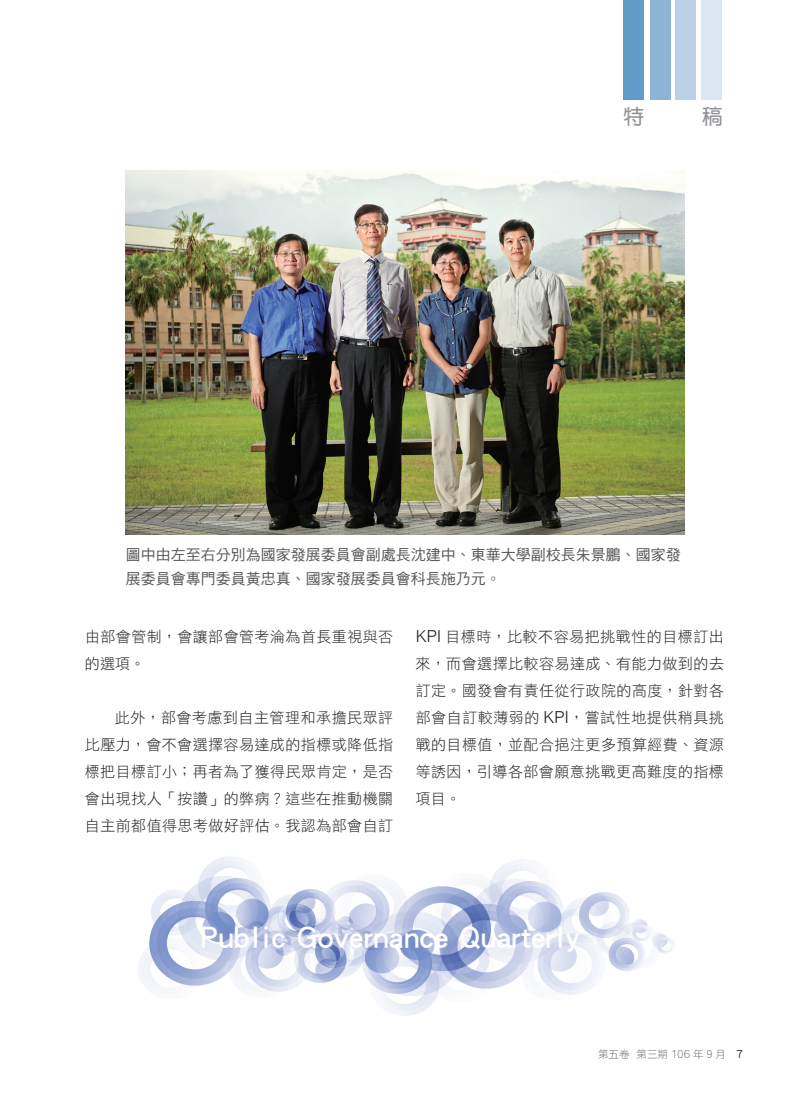
<style>
.page{position:relative;width:808px;height:1106px;background:#fff}
.page>*{position:absolute;margin:0;border:0;box-sizing:border-box;transform-origin:0 0}
.t1{font:32.1px "DF Hei Std W7";color:#fff}
.t2{font:21px "DF Yuan Std W7";color:#939498}
.t3{font:15px/27px "DF Hei Std W3";letter-spacing:.03em;color:#231f20;text-align:justify}
.t4{font:15px/24px "DF Hei Std W5";color:#57585a}
.t5{font:10.5px "DF Hei Std W3";color:#6c6d70}
.s1{font-family:"Helvetica";font-weight:300;font-size:16.5px}
.s2{font-size:12px}
.s3{font-family:"DF Hei Std W5";font-size:12px;color:#231f20}
</style>
<div class="page">
<img style="left:125px;top:170px;width:560px;height:364px">
<img style="left:138px;top:856px;width:111px;height:136px">
<img style="left:247px;top:873px;width:187px;height:142px">
<img style="left:428px;top:860px;width:246px;height:141px">
<div style="left:623px;top:0;width:20px;height:100px;background:#619cc8"></div>
<div style="left:675px;top:0;width:21px;height:100px;background:#bbcfe5"></div>
<div style="left:650px;top:0;width:20px;height:100px;background:#8db3d7"></div>
<div style="left:701px;top:0;width:21px;height:100px;background:#dae6f1"></div>
<h2 class="t2" style="left:623px;top:105px;width:101px">特　　稿</h2>
<p class="t4" style="left:126px;top:542px;width:557px">圖中由左至右分別為國家發展委員會副處長沈建中、東華大學副校長朱景鵬、國家發展委員會專門委員黃忠真、國家發展委員會科長施乃元。</p>
<p class="t3" style="left:85px;top:623px;width:310px">由部會管制，會讓部會管考淪為首長重視與否的選項。</p>
<p class="t3" style="left:85px;top:704px;width:310px;text-indent:30px">此外，部會考慮到自主管理和承擔民眾評比壓力，會不會選擇容易達成的指標或降低指標把目標訂小；再者為了獲得民眾肯定，是否會出現找人「按讚」的弊病？這些在推動機關自主前都值得思考做好評估。我認為部會自訂</p>
<p class="t3" style="left:416px;top:623px;width:310px"><span class="s1">KPI</span> 目標時，比較不容易把挑戰性的目標訂出來，而會選擇比較容易達成、有能力做到的去訂定。國發會有責任從行政院的高度，針對各部會自訂較薄弱的 <span class="s1">KPI</span>，嘗試性地提供稍具挑戰的目標值，並配合挹注更多預算經費、資源等誘因，引導各部會願意挑戰更高難度的指標項目。</p>
<h1 class="t1" style="left:200px;top:919px;width:381px">Public Governance Quarterly</h1>
<p class="t5" style="left:598px;top:1048px;width:147px">第五卷 第三期 <span class="s2">106</span> 年 <span class="s2">9</span> 月 <span class="s3">7</span></p>
</div>
